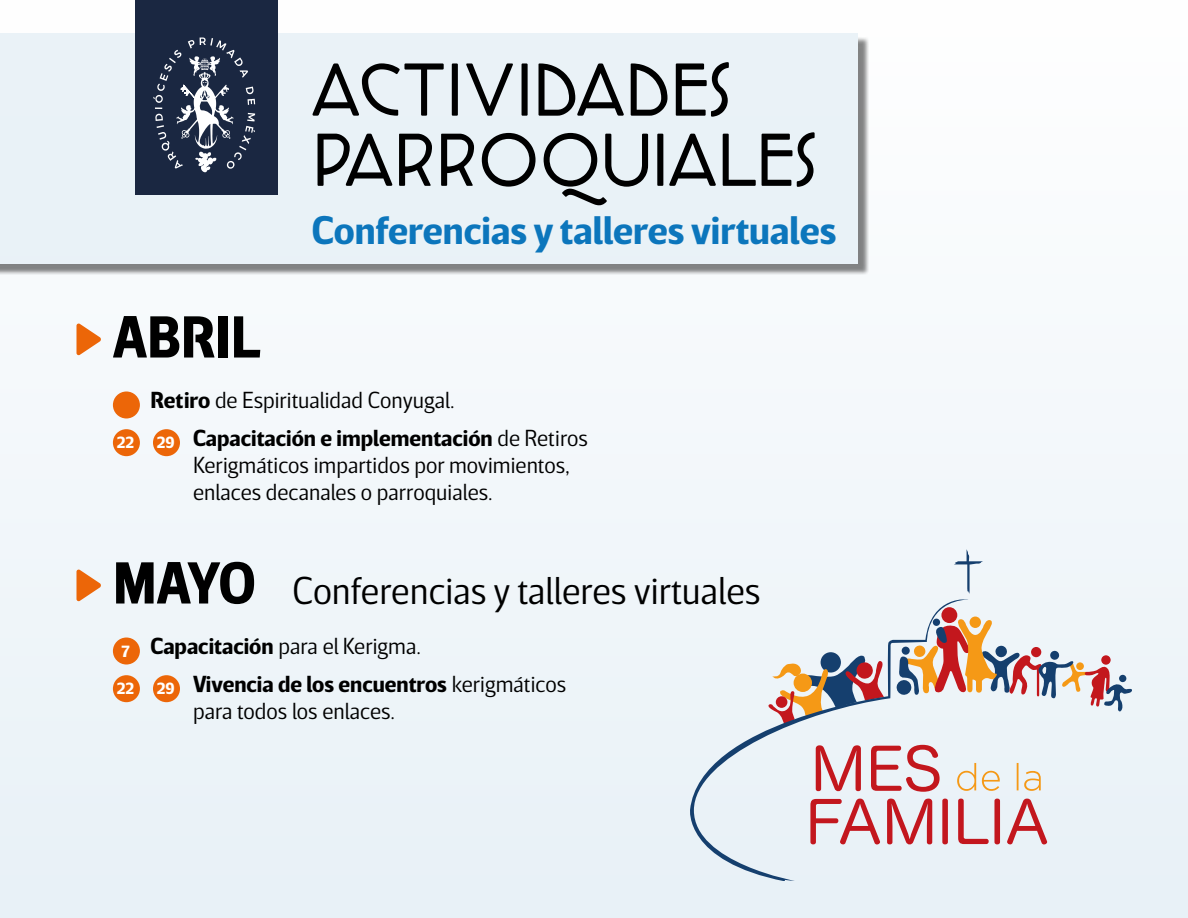
<style>
.page{position:relative;width:1188px;height:918px;background:#f2f7fa}
.page>*{position:absolute;margin:0;border:0;box-sizing:border-box;transform-origin:0 0}
.t1{font:70.35px/70.2px "Cocotte Alternate";color:#000}
.t2{font:700 57.15px "Breve Sans Title";color:#000}
.t3{font:700 38.55px "Breve Sans Title";color:#0c76bc}
.t4{font:300 37.5px "Breve Sans Title";color:#000}
.t5{font:300 22.5px/27px "Breve Sans Title";color:#000}
.t6{font:700 15.75px "Breve Sans Title";color:#fff}
.s1{font-weight:700}
</style>
<div class="page">
<div style="left:0;top:36px;width:869px;height:239px;background:#000;opacity:.54"></div>
<div style="left:0;top:33px;width:858px;height:231px;background:#e8f1f7"></div>
<svg style="left:76px;top:323px;width:25px;height:33px"></svg>
<svg style="left:76px;top:569px;width:25px;height:33px"></svg>
<div style="left:113px;top:392px;width:27px;height:26px;background:#ec6608;border-radius:50%"></div>
<div style="left:113px;top:638px;width:27px;height:27px;background:#ec6608;border-radius:50%"></div>
<div style="left:113px;top:429px;width:27px;height:27px;background:#ec6608;border-radius:50%"></div>
<div style="left:113px;top:675px;width:27px;height:27px;background:#ec6608;border-radius:50%"></div>
<div style="left:153px;top:429px;width:27px;height:27px;background:#ec6608;border-radius:50%"></div>
<div style="left:153px;top:675px;width:27px;height:27px;background:#ec6608;border-radius:50%"></div>
<div style="left:135px;top:0;width:143px;height:195px;background:#1a2741"></div>
<svg style="left:153px;top:37px;width:102px;height:136px"></svg>
<svg style="left:968px;top:799px;width:79px;height:45px"></svg>
<svg style="left:968px;top:763px;width:73px;height:28px"></svg>
<svg style="left:954px;top:549px;width:29px;height:45px"></svg>
<svg style="left:690px;top:599px;width:278px;height:282px"></svg>
<svg style="left:767px;top:652px;width:117px;height:72px"></svg>
<svg style="left:896px;top:618px;width:236px;height:93px"></svg>
<h2 class="t2" style="left:113px;top:303px;width:149px">ABRIL</h2>
<h1 class="t1" style="left:312px;top:55px;width:505px">ACTIVIDADES<br>PARROQUIALES</h1>
<h3 class="t3" style="left:312px;top:208px;width:526px">Conferencias y talleres virtuales</h3>
<p class="t6" style="left:117px;top:434px;width:19px">22</p>
<p class="t5" style="left:151px;top:387px;width:306px"><span class="s1">Retiro</span> de Espiritualidad Conyugal.</p>
<p class="t6" style="left:157px;top:434px;width:19px">29</p>
<p class="t5" style="left:193px;top:424px;width:396px"><span class="s1">Capacitación e implementación</span> de Retiros<br>Kerigmáticos impartidos por movimientos, enlaces decanales o parroquiales.</p>
<h2 class="t2" style="left:113px;top:549px;width:144px">MAYO</h2>
<h3 class="t4" style="left:293px;top:568px;width:470px">Conferencias y talleres virtuales</h3>
<p class="t6" style="left:122px;top:642px;width:10px">7</p>
<p class="t6" style="left:117px;top:680px;width:19px">22</p>
<p class="t5" style="left:151px;top:633px;width:272px"><span class="s1">Capacitación</span> para el Kerigma.</p>
<p class="t6" style="left:157px;top:680px;width:19px">29</p>
<p class="t5" style="left:193px;top:670px;width:375px"><span class="s1">Vivencia de los encuentros</span> kerigmáticos para todos los enlaces.</p>
</div>
